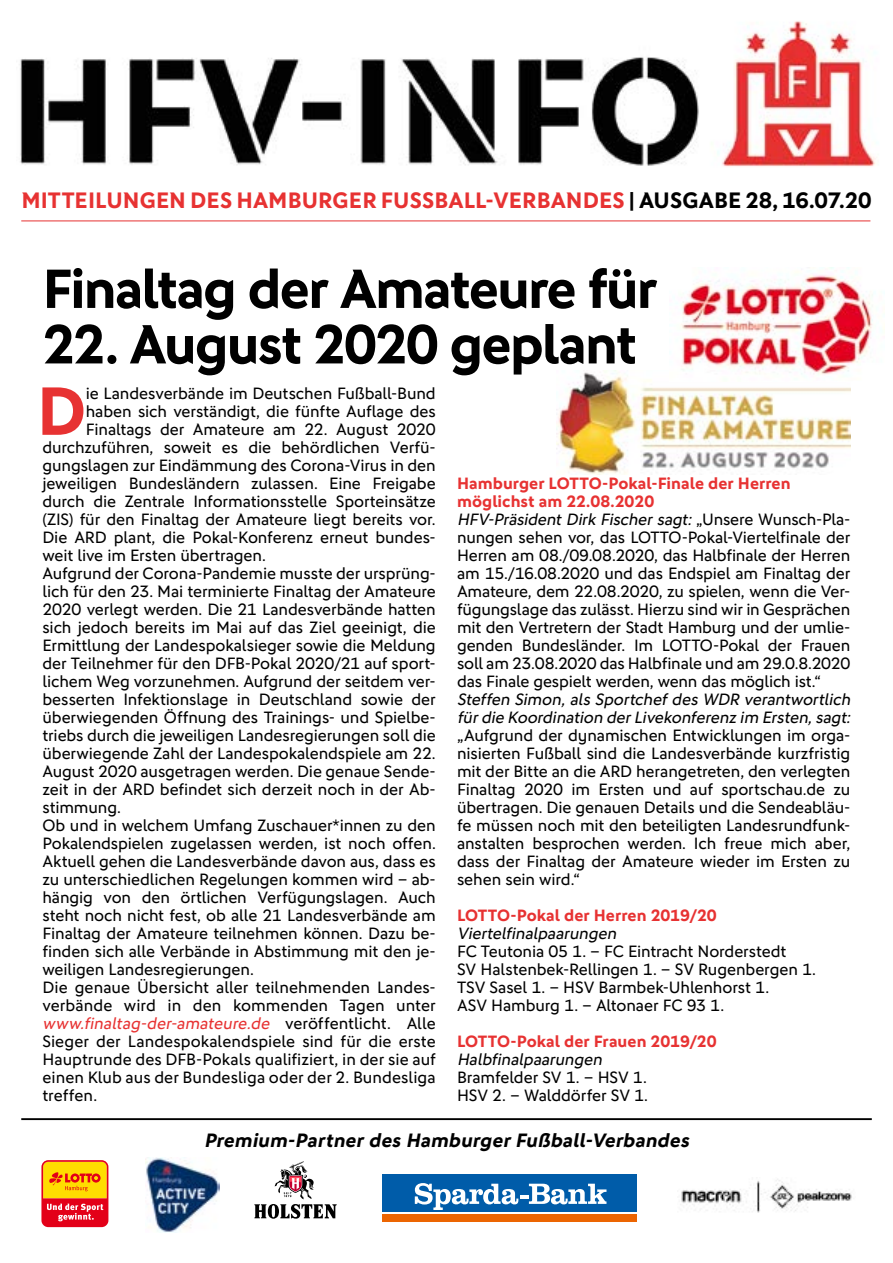
<style>
.page{position:relative;width:893px;height:1263px;background:#fff}
.page>*{position:absolute;margin:0;border:0;box-sizing:border-box;transform-origin:0 0}
.t1{font:700 68.7px "DFB Sans";color:#e73232}
.t2{font:700 55.5px "DFB Sans";letter-spacing:-.035em;color:#000}
.t3{font:700 22.5px "DFB Sans";letter-spacing:.005em;color:#e73232}
.t4{font:italic 700 19.5px "DFB Sans";color:#000}
.t5{font:16.5px/18px "DFB Sans";letter-spacing:-.005em;color:#000}
.t6{font:italic 16.5px/18px "DFB Sans";color:#000}
.t7{font:700 16.5px "DFB Sans";color:#e73232}
.t8{font:italic 16.5px "DFB Sans";color:#e73232}
.s1{color:#000}
.s2{font-style:normal;color:#000}
.s3{font-weight:700;color:#e73232}
.s4{font-style:italic}
</style>
<div class="page">
<hr style="left:21px;top:1118px;width:851px;height:2px;background:#000">
<svg style="left:41px;top:1160px;width:67px;height:67px;background:#f17621"></svg>
<svg style="left:386px;top:1214px;width:248px;height:1px"></svg>
<div style="left:382px;top:1174px;width:255px;height:38px;background:#005ca9"></div>
<div style="left:382px;top:1215px;width:255px;height:7px;background:#ec6502"></div>
<svg style="left:415px;top:1183px;width:191px;height:27px"></svg>
<svg style="left:254px;top:1161px;width:83px;height:58px"></svg>
<img style="left:146px;top:1157px;width:73px;height:75px">
<img style="left:680px;top:1179px;width:172px;height:34px">
<img style="left:19px;top:21px;width:857px;height:146px">
<hr style="left:21px;top:221px;width:849px;height:1px;background:#e73232">
<img style="left:556px;top:371px;width:294px;height:103px">
<img style="left:669px;top:267px;width:204px;height:115px">
<h3 class="t3" style="left:21px;top:186px;width:852px">Mitteilungen des HaMburger Fussball-Verbandes <span class="s1">| Ausgabe 28, 16.07.20</span></h3>
<h2 class="t2" style="left:42px;top:256px;width:617px">Finaltag der Amateure für</h2>
<h2 class="t2" style="left:42px;top:311px;width:596px">22. August 2020 geplant</h2>
<h1 class="t1" style="left:37px;top:370px;width:51px">D</h1>
<p class="t5" style="left:86px;top:384px;width:352px">ie Landesverbände im Deutschen Fußball-Bund</p>
<p class="t5" style="left:86px;top:402px;width:352px">haben sich verständigt, die fünfte Auflage des</p>
<p class="t5" style="left:86px;top:420px;width:351px">Finaltags der Amateure am 22. August 2020</p>
<p class="t5" style="left:42px;top:438px;width:395px">durchzuführen, soweit es die behördlichen Verfü-</p>
<p class="t5" style="left:42px;top:456px;width:395px">gungslagen zur Eindämmung des Corona-Virus in den</p>
<p class="t5" style="left:42px;top:474px;width:395px">jeweiligen Bundesländern zulassen. Eine Freigabe</p>
<p class="t5" style="left:42px;top:492px;width:395px">durch die Zentrale Informationsstelle Sporteinsätze</p>
<p class="t5" style="left:42px;top:510px;width:395px">(ZIS) für den Finaltag der Amateure liegt bereits vor.</p>
<p class="t5" style="left:42px;top:528px;width:395px">Die ARD plant, die Pokal-Konferenz erneut bundes-</p>
<p class="t5" style="left:42px;top:546px;width:225px">weit live im Ersten übertragen.</p>
<p class="t5" style="left:42px;top:564px;width:395px">Aufgrund der Corona-Pandemie musste der ursprüng-</p>
<p class="t5" style="left:42px;top:582px;width:395px">lich für den 23. Mai terminierte Finaltag der Amateure</p>
<p class="t5" style="left:42px;top:600px;width:395px">2020 verlegt werden. Die 21 Landesverbände hatten</p>
<p class="t5" style="left:42px;top:618px;width:395px">sich jedoch bereits im Mai auf das Ziel geeinigt, die</p>
<p class="t5" style="left:42px;top:636px;width:395px">Ermittlung der Landespokalsieger sowie die Meldung</p>
<p class="t5" style="left:42px;top:654px;width:395px">der Teilnehmer für den DFB-Pokal 2020/21 auf sport-</p>
<p class="t5" style="left:42px;top:672px;width:395px">lichem Weg vorzunehmen. Aufgrund der seitdem ver-</p>
<p class="t5" style="left:42px;top:690px;width:395px">besserten Infektionslage in Deutschland sowie der</p>
<p class="t5" style="left:42px;top:708px;width:395px">überwiegenden Öffnung des Trainings- und Spielbe-</p>
<p class="t5" style="left:42px;top:726px;width:395px">triebs durch die jeweiligen Landesregierungen soll die</p>
<p class="t5" style="left:42px;top:744px;width:395px">überwiegende Zahl der Landespokalendspiele am 22.</p>
<p class="t5" style="left:42px;top:762px;width:395px">August 2020 ausgetragen werden. Die genaue Sende-</p>
<p class="t5" style="left:42px;top:780px;width:395px">zeit in der ARD befindet sich derzeit noch in der Ab-</p>
<p class="t5" style="left:42px;top:798px;width:80px">stimmung.</p>
<p class="t5" style="left:42px;top:816px;width:395px">Ob und in welchem Umfang Zuschauer*innen zu den</p>
<p class="t5" style="left:42px;top:834px;width:395px">Pokalendspielen zugelassen werden, ist noch offen.</p>
<p class="t5" style="left:42px;top:852px;width:395px">Aktuell gehen die Landesverbände davon aus, dass es</p>
<p class="t5" style="left:42px;top:870px;width:395px">zu unterschiedlichen Regelungen kommen wird – ab-</p>
<p class="t5" style="left:42px;top:888px;width:395px">hängig von den örtlichen Verfügungslagen. Auch</p>
<p class="t5" style="left:42px;top:906px;width:395px">steht noch nicht fest, ob alle 21 Landesverbände am</p>
<p class="t5" style="left:42px;top:924px;width:395px">Finaltag der Amateure teilnehmen können. Dazu be-</p>
<p class="t5" style="left:42px;top:942px;width:395px">finden sich alle Verbände in Abstimmung mit den je-</p>
<p class="t5" style="left:42px;top:960px;width:213px">weiligen Landesregierungen.</p>
<p class="t5" style="left:42px;top:978px;width:395px">Die genaue Übersicht aller teilnehmenden Landes-</p>
<p class="t5" style="left:42px;top:996px;width:395px">verbände wird in den kommenden Tagen unter</p>
<p class="t8" style="left:42px;top:1014px;width:395px">www.finaltag-der-amateure.de <span class="s2">ve röffe n t l i c h t . A l le</span></p>
<p class="t5" style="left:42px;top:1032px;width:395px">Sieger der Landespokalendspiele sind für die erste</p>
<p class="t5" style="left:42px;top:1050px;width:395px">Hauptrunde des DFB-Pokals qualifiziert, in der sie auf</p>
<p class="t5" style="left:42px;top:1068px;width:395px">einen Klub aus der Bundesliga oder der 2. Bundesliga</p>
<p class="t5" style="left:42px;top:1086px;width:56px">treffen.</p>
<p class="t5" style="left:457px;top:474px;width:395px"><span class="s3">Hamburger LOTTO-Pokal-Finale der Herren möglichst am 22.08.2020<br></span><span class="s4">HFV-Präsident Dirk Fischer sagt:</span> „ U n s e r e W u n s c h - P l a - nungen sehen vor, das LOTTO-Pokal-Viertelfinale der Herren am 08./09.08.2020, das Halbfinale der Herren am 15./16.08.2020 und das Endspiel am Finaltag der Amateure, dem 22.08.2020, zu spielen, wenn die Ver&shy;fügungslage das zulässt. Hierzu sind wir in Gesprächen mit den Vertretern der Stadt Hamburg und der umlie&shy;genden Bundesländer. Im LOTTO-Pokal der Frauen soll am 23.08.2020 das Halbfinale und am 29.0.8.2020 das Finale gespielt werden, wenn das möglich ist.“</p>
<p class="t6" style="left:457px;top:690px;width:398px">Steffen Simon, als Sportchef des WDR verantwortlich fürdie Koordination derLivekonferenz im Ersten,sagt:</p>
<p class="t5" style="left:457px;top:726px;width:395px;text-align:justify">„Aufgrund der dynamischen Entwicklungen im orga&shy;nisierten Fußball sind die Landesverbände kurzfristig mit der Bitte an die ARD herangetreten, den verlegten Finaltag 2020 im Ersten und auf sportschau.de zu übertragen. Die genauen Details und die Sendeabläu&shy;fe müssen noch mit den beteiligten Landesrundfunk&shy;anstalten besprochen werden. Ich freue mich aber, dass der Finaltag der Amateure wieder im Ersten zu sehen sein wird.“</p>
<p class="t7" style="left:457px;top:905px;width:261px">LOTTO-Pokal der Herren 2019/20</p>
<p class="t6" style="left:457px;top:924px;width:164px">Viertelfinalpaarungen</p>
<p class="t5" style="left:457px;top:942px;width:360px">FC Teutonia 05 1. – FC Eintracht Norderstedt<br>SV Halstenbek-Rellingen 1. – SV Rugenbergen 1.<br>TSV Sasel 1. – HSV Barmbek-Uhlenhorst 1.<br>ASV Hamburg 1. – Altonaer FC 93 1.</p>
<p class="t7" style="left:457px;top:1031px;width:261px">LOTTO-Pokal der Frauen 2019/20</p>
<p class="t6" style="left:457px;top:1050px;width:150px">Halbfinalpaarungen</p>
<p class="t5" style="left:457px;top:1068px;width:193px">Bramfelder SV 1. – HSV 1.<br>HSV 2. – Walddörfer SV 1.</p>
<p class="t4" style="left:204px;top:1128px;width:490px">Premium-Partner des Hamburger Fußball-Verbandes</p>
</div>
